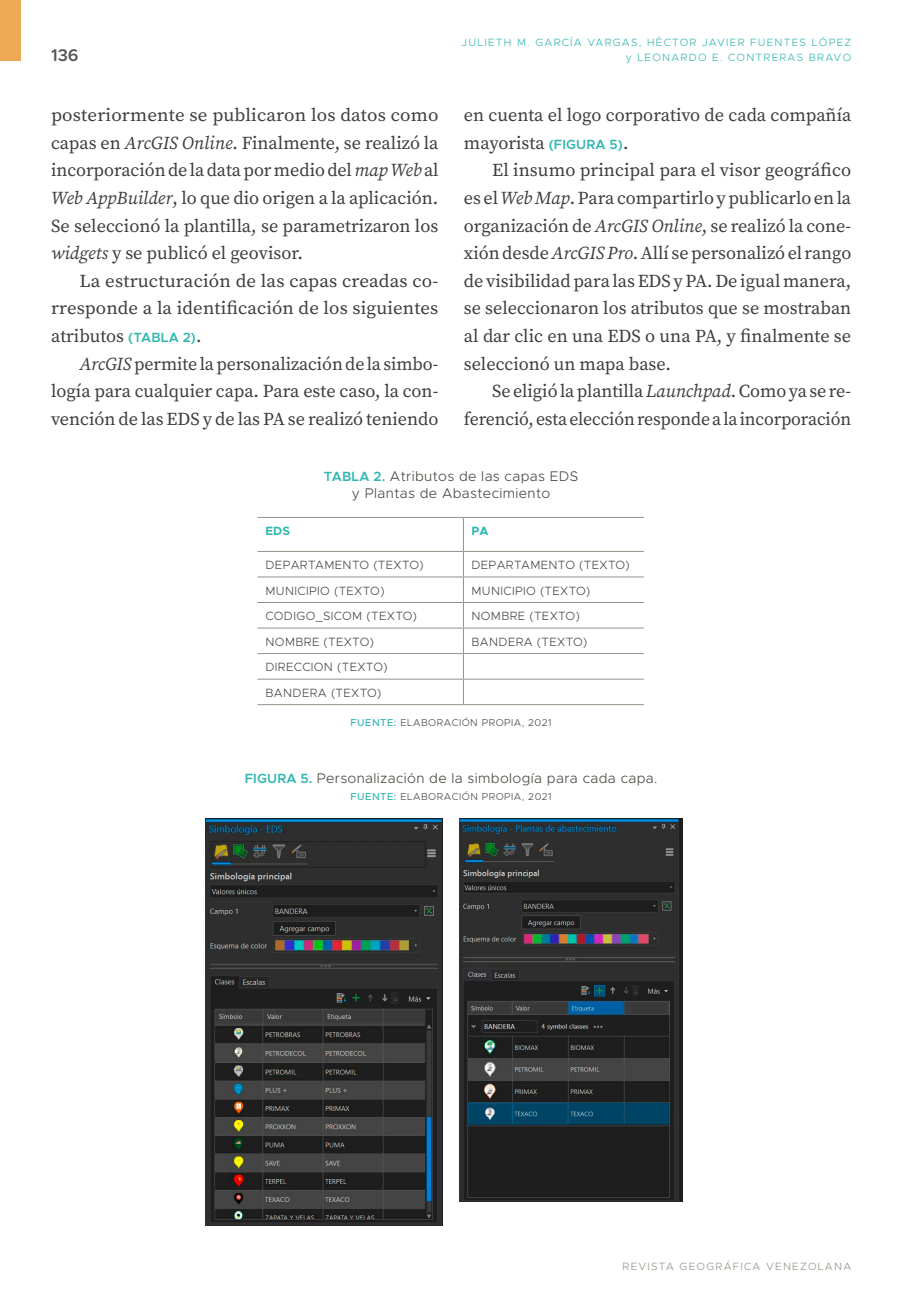
<style>
.page{position:relative;width:908px;height:1304px;background:#fff}
.page>*{position:absolute;margin:0;border:0;box-sizing:border-box;transform-origin:0 0}
.t1{font:18.2px/27.6px "Source Serif Pro";color:#3e3e3f;text-align:justify}
.t2{font:18.2px/27.6px "Source Serif Pro";color:#3e3e3f;text-align:justify;scale:1.04 1}
.t3{font:600 17px "Metropolis";color:#57585a}
.t4{font:300 14px/17px "Metropolis";letter-spacing:.025em;color:#474841;text-align:center}
.t5{font:300 12px/25.6px "Metropolis";letter-spacing:.03em;color:#474841}
.t6{font:700 12px "Metropolis";color:#2fb6b0}
.t7{font:300 10.6px "Metropolis";letter-spacing:.12em;color:#2fb6b0}
.t8{font:300 10.6px "Metropolis";letter-spacing:.12em;color:#929086}
.t9{font:300 10px "Metropolis";letter-spacing:.05em;color:#474841}
.s1{font-style:italic}
.s2{font-family:"Metropolis";font-weight:600;font-size:13.4px;color:#2fb6b0}
.s3{font-weight:600;font-size:13.4px;color:#2fb6b0}
.s4{font-weight:500;color:#2fb6b0}
</style>
<div class="page">
<div style="left:0;top:0;width:21px;height:61px;background:#efa954"></div>
<hr style="left:257px;top:517px;width:206px;height:1px;background:#929086">
<hr style="left:463px;top:517px;width:180px;height:1px;background:#929086">
<hr style="left:462px;top:518px;width:1px;height:33px;background:#929086">
<hr style="left:257px;top:551px;width:206px;height:1px;background:#929086">
<hr style="left:463px;top:551px;width:180px;height:1px;background:#929086">
<hr style="left:257px;top:576px;width:206px;height:1px;background:#929086">
<hr style="left:463px;top:576px;width:180px;height:1px;background:#929086">
<hr style="left:257px;top:602px;width:206px;height:1px;background:#929086">
<hr style="left:463px;top:602px;width:180px;height:1px;background:#929086">
<hr style="left:257px;top:628px;width:206px;height:1px;background:#929086">
<hr style="left:463px;top:628px;width:180px;height:1px;background:#929086">
<hr style="left:257px;top:653px;width:206px;height:1px;background:#929086">
<hr style="left:463px;top:653px;width:180px;height:1px;background:#929086">
<hr style="left:257px;top:679px;width:206px;height:1px;background:#929086">
<hr style="left:463px;top:679px;width:180px;height:1px;background:#929086">
<hr style="left:257px;top:704px;width:206px;height:1px;background:#929086">
<hr style="left:463px;top:704px;width:180px;height:1px;background:#929086">
<img style="left:205px;top:818px;width:237px;height:407px">
<img style="left:460px;top:818px;width:222px;height:383px">
<p class="t7" style="left:461px;top:36px;width:391px">JULIETH M. GARCÍA VARGAS, HÉCTOR JAVIER FUENTES LÓPEZ</p>
<p class="t3" style="left:51px;top:44px;width:29px">136</p>
<p class="t7" style="left:625px;top:50px;width:227px">y LEONARDO E. CONTRERAS BRAVO</p>
<p class="t2" style="left:51px;top:101px;width:374px">posteriormente se publicaron los datos como capas en <span class="s1">ArcGIS Online</span>. Finalmente, se realizó la incorporación de la data por medio del <span class="s1">map Web</span> al <span class="s1">Web AppBuilder</span>, lo que dio origen a la aplicación.<br>Se seleccionó la plantilla, se parametrizaron los <span class="s1">widgets</span> y se publicó el geovisor.</p>
<p class="t2" style="left:51px;top:267px;width:374px;text-indent:28px">La estructuración de las capas creadas co&shy;rresponde a la identificación de los siguientes atributos <span class="s2">(TABLA 2)</span>.</p>
<p class="t1" style="left:51px;top:350px;width:389px;text-indent:28px"><span class="s1">ArcGIS</span> permite la personalización de la simbo&shy;logía para cualquier capa. Para este caso, la con&shy;vención de las EDS y de las PA se realizó teniendo</p>
<p class="t1" style="left:463px;top:101px;width:389px">en cuenta el logo corporativo de cada compañía mayorista <span class="s2">(FIGURA 5)</span>.</p>
<p class="t1" style="left:463px;top:156px;width:388px;text-indent:28px">El insumo principal para el visor geográfico es el <span class="s1">WebMap</span>. Para compartirlo y publicarlo en la organización de <span class="s1">ArcGIS Online</span>, se realizó la cone&shy;xión desde <span class="s1">ArcGIS Pro</span>. Allí se personalizó el rango de visibilidad para las EDS y PA. De igual manera, se seleccionaron los atributos que se mostraban al dar clic en una EDS o una PA, y finalmente se seleccionó un mapa base.</p>
<p class="t1" style="left:463px;top:377px;width:388px;text-align:right">Se eligió la plantilla <span class="s1">Launchpad</span>. Como ya se re&shy;ferenció, esta elección responde a la incorporación</p>
<p class="t4" style="left:324px;top:467px;width:256px"><span class="s3">TABLA 2.</span> Atributos de las capas EDS y Plantas de Abastecimiento</p>
<p class="t6" style="left:265px;top:523px;width:26px">EDS</p>
<p class="t6" style="left:471px;top:523px;width:19px">PA</p>
<p class="t5" style="left:265px;top:552px;width:160px">DEPARTAMENTO (TEXTO)</p>
<p class="t5" style="left:471px;top:552px;width:160px">DEPARTAMENTO (TEXTO)</p>
<p class="t5" style="left:265px;top:578px;width:120px">MUNICIPIO (TEXTO)</p>
<p class="t5" style="left:471px;top:578px;width:120px">MUNICIPIO (TEXTO)</p>
<p class="t5" style="left:265px;top:603px;width:153px">CODIGO_SICOM (TEXTO)</p>
<p class="t5" style="left:471px;top:603px;width:110px">NOMBRE (TEXTO)</p>
<p class="t5" style="left:265px;top:629px;width:110px">NOMBRE (TEXTO)</p>
<p class="t5" style="left:471px;top:629px;width:117px">BANDERA (TEXTO)</p>
<p class="t5" style="left:265px;top:654px;width:123px">DIRECCION (TEXTO)<br>BANDERA (TEXTO)</p>
<p class="t9" style="left:350px;top:716px;width:202px"><span class="s4">FUENTE:</span> ELABORACIÓN PROPIA, 2021</p>
<p class="t4" style="left:244px;top:770px;width:414px"><span class="s3">FIGURA 5.</span> Personalización de la simbología para cada capa.</p>
<p class="t9" style="left:350px;top:790px;width:202px"><span class="s4">FUENTE:</span> ELABORACIÓN PROPIA, 2021</p>
<p class="t8" style="left:622px;top:1260px;width:230px">REVISTA GEOGRÁFICA VENEZOLANA</p>
</div>
